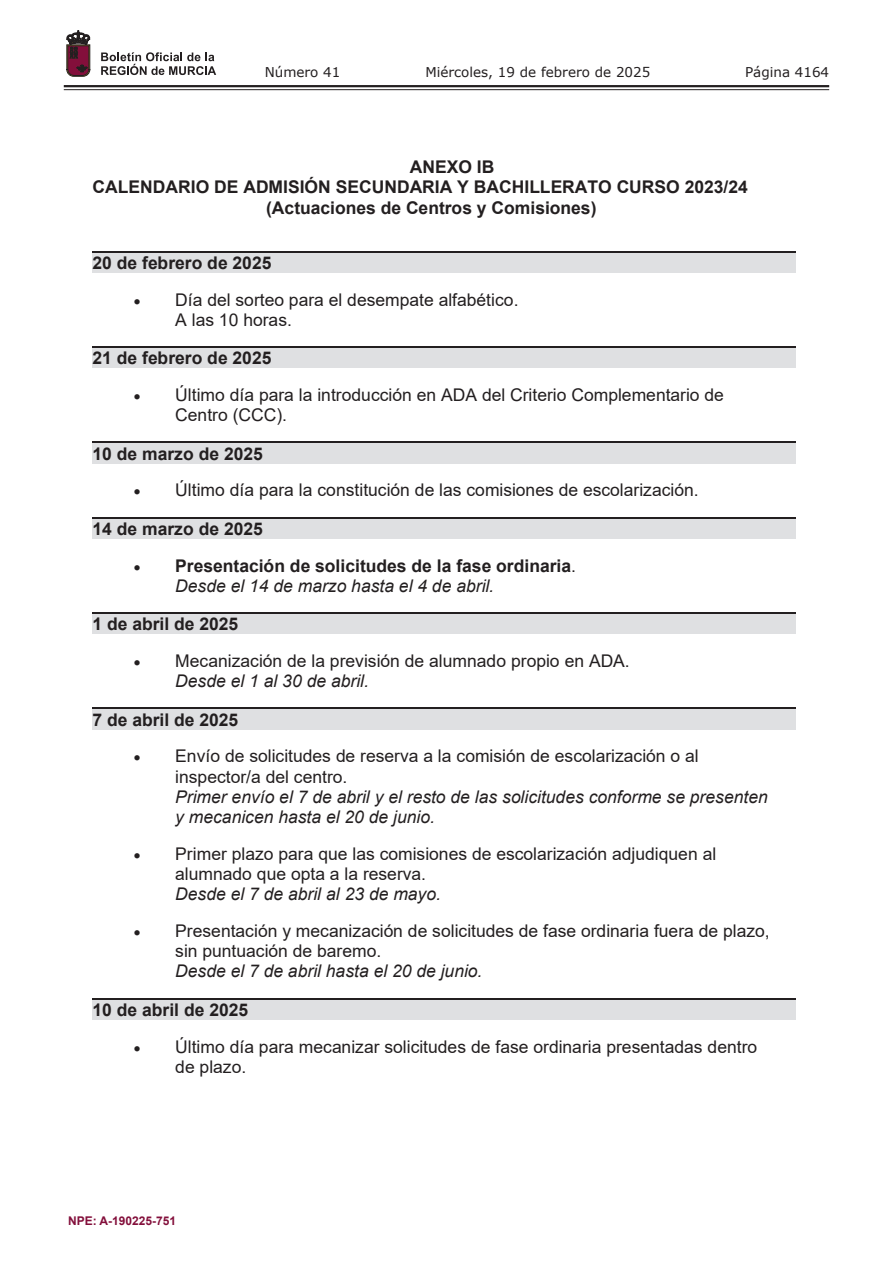
<style>
.page{position:relative;width:893px;height:1263px;background:#fff}
.page>*{position:absolute;margin:0;border:0;box-sizing:border-box;transform-origin:0 0}
.t1{font:17.55px/20.1px "Arial";color:#231f20}
.t2{font:700 17.55px/20.1px "Arial";color:#231f20}
.t3{font:italic 17.55px/20.1px "Arial";color:#231f20}
.t4{font:13.5px "Verdana";color:#231f20}
.t5{font:700 12px "Arial";color:#830f3b}
.s1{font-weight:700}
.s2{font-weight:400}
.s3{font-weight:400;font-style:italic}
.s4{font-style:italic}
</style>
<div class="page">
<hr style="left:64px;top:85px;width:765px;height:2px;background:#231f20">
<hr style="left:64px;top:89px;width:765px;height:1px;background:#231f20">
<svg style="left:101px;top:52px;width:115px;height:23px"></svg>
<svg style="left:67px;top:31px;width:23px;height:45px"></svg>
<div style="left:93px;top:252px;width:703px;height:21px;background:#dfe0e2"></div>
<hr style="left:93px;top:251px;width:703px;height:1px;background:#231f20">
<div style="left:93px;top:348px;width:703px;height:20px;background:#dfe0e2"></div>
<hr style="left:93px;top:346px;width:703px;height:2px;background:#231f20">
<div style="left:93px;top:443px;width:703px;height:20px;background:#dfe0e2"></div>
<hr style="left:93px;top:442px;width:703px;height:1px;background:#231f20">
<div style="left:93px;top:518px;width:703px;height:21px;background:#dfe0e2"></div>
<hr style="left:93px;top:517px;width:703px;height:1px;background:#231f20">
<div style="left:93px;top:614px;width:703px;height:20px;background:#dfe0e2"></div>
<hr style="left:93px;top:612px;width:703px;height:2px;background:#231f20">
<div style="left:93px;top:709px;width:703px;height:20px;background:#dfe0e2"></div>
<hr style="left:93px;top:708px;width:703px;height:1px;background:#231f20">
<div style="left:93px;top:999px;width:703px;height:20px;background:#dfe0e2"></div>
<hr style="left:93px;top:998px;width:703px;height:1px;background:#231f20">
<p class="t4" style="left:265px;top:62px;width:77px">Número 41</p>
<p class="t4" style="left:425px;top:62px;width:226px">Miércoles, 19 de febrero de 2025</p>
<p class="t4" style="left:745px;top:62px;width:86px">Página 4164</p>
<p class="t2" style="left:410px;top:157px;width:86px">ANEXO IB</p>
<p class="t2" style="left:93px;top:177px;width:657px">CALENDARIO DE ADMISIÓN SECUNDARIA Y BACHILLERATO CURSO 2023/24</p>
<p class="t2" style="left:266px;top:198px;width:332px">(Actuaciones de Centros y Comisiones)</p>
<p class="t2" style="left:93px;top:253px;width:180px">20 de febrero de 2025</p>
<p class="t1" style="left:175px;top:289px;width:345px;text-indent:-41px">• Día del sorteo para el desempate alfabético.<br>A las 10 horas.</p>
<p class="t2" style="left:93px;top:348px;width:180px">21 de febrero de 2025</p>
<p class="t1" style="left:175px;top:385px;width:550px;text-indent:-41px">• Último día para la introducción en ADA del Criterio Complementario de<br>Centro (CCC).</p>
<p class="t2" style="left:93px;top:443px;width:172px">10 de marzo de 2025</p>
<p class="t1" style="left:93px;top:471px;width:608px;line-height:38.4px;text-indent:41px">• Último día para la constitución de las comisiones de escolarización.<br><span class="s1">14 de marzo de 2025</span></p>
<p class="t2" style="left:175px;top:556px;width:402px;text-indent:-41px">• Presentación de solicitudes de la fase ordinaria<span class="s2">.<br></span><span class="s3">Desde el 14 de marzo hasta el 4 de abril.</span></p>
<p class="t2" style="left:93px;top:614px;width:147px">1 de abril de 2025</p>
<p class="t1" style="left:175px;top:651px;width:456px;text-indent:-41px">• Mecanización de la previsión de alumnado propio en ADA.<br><span class="s4">Desde el 1 al 30 de abril.</span></p>
<p class="t2" style="left:93px;top:709px;width:147px">7 de abril de 2025</p>
<p class="t1" style="left:175px;top:746px;width:525px;text-indent:-41px">• Envío de solicitudes de reserva a la comisión de escolarización o al inspector/a del centro.</p>
<p class="t3" style="left:175px;top:787px;width:594px">Primer envío el 7 de abril y el resto de las solicitudes conforme se presenten y mecanicen hasta el 20 de junio.</p>
<p class="t1" style="left:175px;top:843px;width:543px;text-indent:-41px">• Primer plazo para que las comisiones de escolarización adjudiquen al alumnado que opta a la reserva.</p>
<p class="t3" style="left:175px;top:884px;width:267px">Desde el 7 de abril al 23 de mayo.</p>
<p class="t1" style="left:175px;top:921px;width:596px;text-indent:-41px">• Presentación y mecanización de solicitudes de fase ordinaria fuera de plazo, sin puntuación de baremo.</p>
<p class="t3" style="left:175px;top:961px;width:309px">Desde el 7 de abril hasta el 20 de junio.</p>
<p class="t2" style="left:93px;top:999px;width:157px">10 de abril de 2025</p>
<p class="t1" style="left:175px;top:1036px;width:583px;text-indent:-41px">• Último día para mecanizar solicitudes de fase ordinaria presentadas dentro de plazo.</p>
<p class="t5" style="left:68px;top:1212px;width:110px">NPE: A-190225-751</p>
</div>
